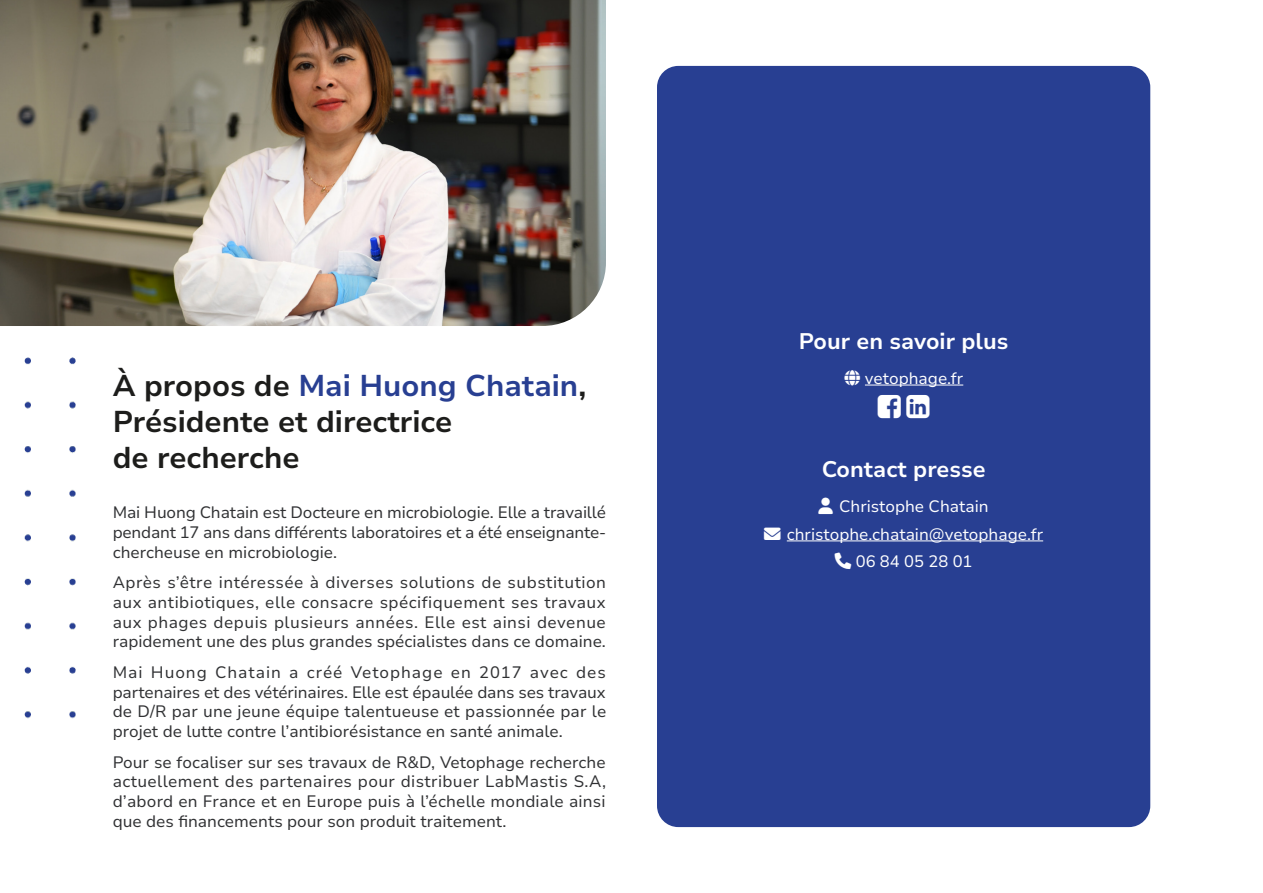
<style>
.page{position:relative;width:1263px;height:893px;background:#fff}
.page>*{position:absolute;margin:0;border:0;box-sizing:border-box;transform-origin:0 0}
.Pages_-_Titre_1{font:700 30px/36px "Nunito Sans 10 pt";color:#1d1d1b}
.En_savoir_plus_-_Tit{font:700 22.5px "Nunito Sans 10 pt";color:#fff}
.Pages_-_Paragraphe{font:16.5px/19.8px "Nunito Sans 10 pt";color:#303133;text-align:justify}
.Pages_-_Paragraphe-2{font:16.5px "Nunito Sans 10 pt";color:#fff}
.s1{color:#283f92}
</style>
<div class="page">
<img style="left:24px;top:357px;width:52px;height:362px">
<img style="left:0;top:0;width:606px;height:326px">
<div style="left:657px;top:66px;width:493px;height:761px;background:#283f92;border-radius:21px"></div>
<hr style="left:865px;top:385px;width:98px;height:1px;background:#fff">
<hr style="left:787px;top:541px;width:256px;height:1px;background:#fff">
<p class="Pages_-_Titre_1" style="left:113px;top:367px;width:475px">À propos de <span class="s1">Mai Huong Chatain</span>,<br>Présidente et directrice<br>de recherche</p>
<p class="Pages_-_Paragraphe" style="left:113px;top:502px;width:495px">Mai Huong Chatain est Docteure en microbiologie. Elle a travaillé pendant 17 ans dans différents laboratoires et a été enseignante&shy;chercheuse en microbiologie.</p>
<p class="Pages_-_Paragraphe" style="left:113px;top:572px;width:495px">Après s’être intéressée à diverses solutions de substitution aux antibiotiques, elle consacre spécifiquement ses travaux aux phages depuis plusieurs années. Elle est ainsi devenue rapidement une des plus grandes spécialistes dans ce domaine.</p>
<p class="Pages_-_Paragraphe" style="left:113px;top:662px;width:495px">Mai Huong Chatain a créé Vetophage en 2017 avec des partenaires et des vétérinaires. Elle est épaulée dans ses travaux de D/R par une jeune équipe talentueuse et passionnée par le projet de lutte contre l’antibiorésistance en santé animale.</p>
<p class="Pages_-_Paragraphe" style="left:113px;top:751px;width:495px">Pour se focaliser sur ses travaux de R&amp;D, Vetophage recherche actuellement des partenaires pour distribuer LabMastis S.A, d’abord en France et en Europe puis à l’échelle mondiale ainsi que des financements pour son produit traitement.</p>
<p class="En_savoir_plus_-_Tit" style="left:799px;top:325px;width:211px">Pour en savoir plus</p>
<p class="Pages_-_Paragraphe-2" style="left:865px;top:366px;width:100px">vetophage.fr</p>
<p class="En_savoir_plus_-_Tit" style="left:822px;top:454px;width:165px">Contact presse</p>
<p class="Pages_-_Paragraphe-2" style="left:839px;top:495px;width:151px">Christophe Chatain</p>
<p class="Pages_-_Paragraphe-2" style="left:764px;top:522px;width:281px">✉ christophe.chatain@vetophage.fr</p>
<p class="Pages_-_Paragraphe-2" style="left:856px;top:550px;width:118px">06 84 05 28 01</p>
</div>
